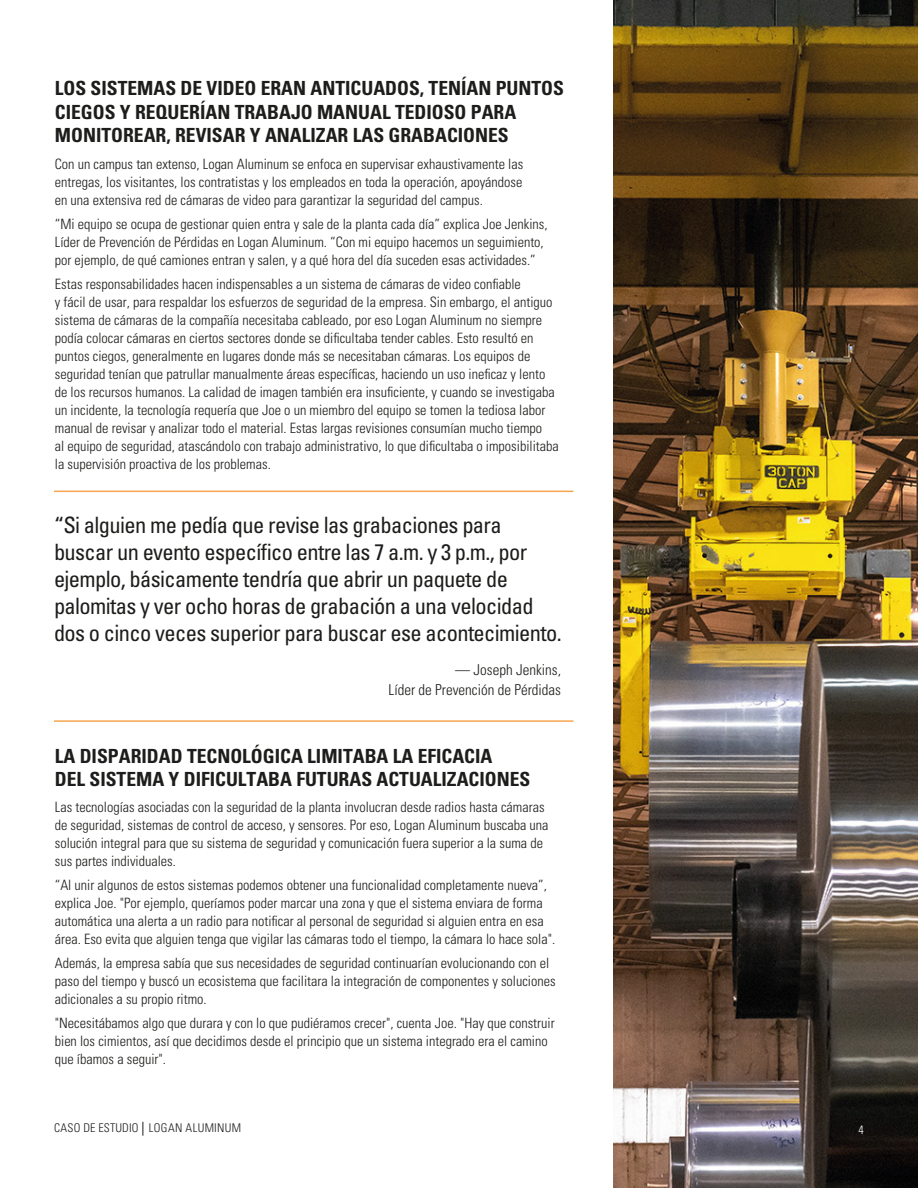
<style>
.page{position:relative;width:918px;height:1188px;background:#fff}
.page>*{position:absolute;margin:0;border:0;box-sizing:border-box;transform-origin:0 0}
.t1{font:condensed 22.5px/27px "Univers LT Std";letter-spacing:-.03em;color:#1d1d1b}
.t2{font:700 condensed 19.5px/23.4px "Univers LT Std";color:#1d1d1b}
.t3{font:300 condensed 15px/19.8px "Univers LT Std";color:#1d1d1b;text-align:right}
.t4{font:300 condensed 14.25px/18px "Univers LT Std";color:#1d1d1b}
.t5{font:300 condensed 12px "Univers LT Std";letter-spacing:.025em;color:#1d1d1b}
.t6{font:300 condensed 12px "Univers LT Std";color:#fff}
</style>
<div class="page">
<svg style="left:143px;top:1122px;width:1px;height:14px"></svg>
<img style="left:613px;top:0;width:305px;height:1188px">
<hr style="left:54px;top:491px;width:519px;height:1px;background:#f6a651">
<hr style="left:54px;top:720px;width:519px;height:2px;background:#f6a651">
<h2 class="t2" style="left:55px;top:76px;width:511px">LOS SISTEMAS DE VIDEO ERAN ANTICUADOS, TENÍAN PUNTOS<br>CIEGOS Y REQUERÍAN TRABAJO MANUAL TEDIOSO PARA<br>MONITOREAR, REVISAR Y ANALIZAR LAS GRABACIONES</h2>
<p class="t4" style="left:55px;top:155px;width:470px;text-align:justify">Con un campus tan extenso, Logan Aluminum se enfoca en supervisar exhaustivamente las entregas, los visitantes, los contratistas y los empleados en toda la operación, apoyándose en una extensiva red de cámaras de video para garantizar la seguridad del campus.</p>
<p class="t4" style="left:55px;top:215px;width:494px">“Mi equipo se ocupa de gestionar quien entra y sale de la planta cada día” explica Joe Jenkins,<br>Líder de Prevención de Pérdidas en Logan Aluminum. “Con mi equipo hacemos un seguimiento, por ejemplo, de qué camiones entran y salen, y a qué hora del día suceden esas actividades.”</p>
<p class="t4" style="left:55px;top:275px;width:505px">Estas responsabilidades hacen indispensables a un sistema de cámaras de video confiable<br>y fácil de usar, para respaldar los esfuerzos de seguridad de la empresa. Sin embargo, el antiguo sistema de cámaras de la compañía necesitaba cableado, por eso Logan Aluminum no siempre podía colocar cámaras en ciertos sectores donde se dificultaba tender cables. Esto resultó en puntos ciegos, generalmente en lugares donde más se necesitaban cámaras. Los equipos de seguridad tenían que patrullar manualmente áreas específicas, haciendo un uso ineficaz y lento de los recursos humanos. La calidad de imagen también era insuficiente, y cuando se investigaba un incidente, la tecnología requería que Joe o un miembro del equipo se tomen la tediosa labor manual de revisar y analizar todo el material. Estas largas revisiones consumían mucho tiempo<br>al equipo de seguridad, atascándolo con trabajo administrativo, lo que dificultaba o imposibilitaba la supervisión proactiva de los problemas.</p>
<p class="t1" style="left:54px;top:511px;width:509px">“Si alguien me pedía que revise las grabaciones para buscar un evento específico entre las 7 a.m. y 3 p.m., por ejemplo, básicamente tendría que abrir un paquete de palomitas y ver ocho horas de grabación a una velocidad dos o cinco veces superior para buscar ese acontecimiento.</p>
<p class="t3" style="left:389px;top:660px;width:174px">— Joseph Jenkins,<br>Líder de Prevención de Pérdidas</p>
<h2 class="t2" style="left:55px;top:744px;width:477px">LA DISPARIDAD TECNOLÓGICA LIMITABA LA EFICACIA<br>DEL SISTEMA Y DIFICULTABA FUTURAS ACTUALIZACIONES</h2>
<p class="t4" style="left:55px;top:798px;width:495px">Las tecnologías asociadas con la seguridad de la planta involucran desde radios hasta cámaras de seguridad, sistemas de control de acceso, y sensores. Por eso, Logan Aluminum buscaba una solución integral para que su sistema de seguridad y comunicación fuera superior a la suma de sus partes individuales.</p>
<p class="t4" style="left:55px;top:876px;width:502px">“Al unir algunos de estos sistemas podemos obtener una funcionalidad completamente nueva”, explica Joe. "Por ejemplo, queríamos poder marcar una zona y que el sistema enviara de forma automática una alerta a un radio para notificar al personal de seguridad si alguien entra en esa área. Eso evita que alguien tenga que vigilar las cámaras todo el tiempo, la cámara lo hace sola".</p>
<p class="t4" style="left:55px;top:954px;width:502px">Además, la empresa sabía que sus necesidades de seguridad continuarían evolucionando con el paso del tiempo y buscó un ecosistema que facilitara la integración de componentes y soluciones adicionales a su propio ritmo.</p>
<p class="t4" style="left:55px;top:1014px;width:501px">"Necesitábamos algo que durara y con lo que pudiéramos crecer", cuenta Joe. "Hay que construir bien los cimientos, así que decidimos desde el principio que un sistema integrado era el camino que íbamos a seguir".</p>
<p class="t5" style="left:54px;top:1121px;width:189px">CASO DE ESTUDIO LOGAN ALUMINUM</p>
<p class="t6" style="left:859px;top:1123px;width:7px">4</p>
</div>
